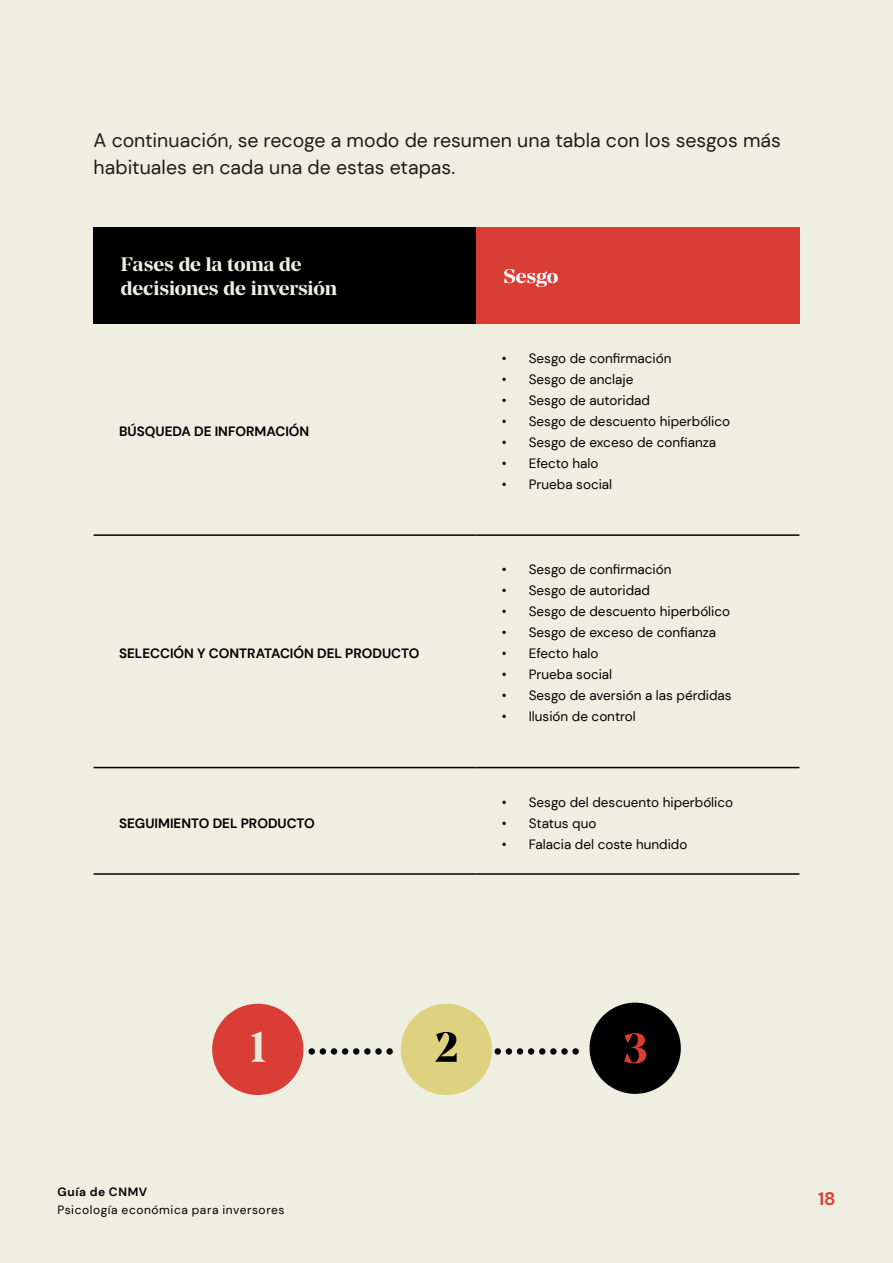
<style>
.page{position:relative;width:893px;height:1263px;background:#efefe1}
.page>*{position:absolute;margin:0;border:0;box-sizing:border-box;transform-origin:0 0}
.t1{font:19.5px/27px "DM Sans";color:#1c1c1c}
.t2{font:700 19.5px/23.4px "Manier";letter-spacing:-.01em;color:#efefe1}
.t3{font:700 19.5px "Manier";letter-spacing:-.005em;color:#fff}
.t4{font:700 18px "DM Sans";color:#d83e36}
.t5{font:13.5px "DM Sans";color:#000}
.t6{font:700 13.5px "DM Sans";color:#000}
.t7{font:12px "DM Sans";letter-spacing:.045em;color:#000}
.t8{font:700 12px "DM Sans";letter-spacing:.055em;color:#000}
</style>
<div class="page">
<div style="left:94px;top:227px;width:382px;height:97px;background:#000"></div>
<div style="left:476px;top:227px;width:323px;height:97px;background:#d83e36"></div>
<hr style="left:94px;top:873px;width:382px;height:2px;background:#000">
<hr style="left:94px;top:767px;width:382px;height:1px;background:#000">
<hr style="left:94px;top:534px;width:382px;height:2px;background:#000">
<hr style="left:476px;top:873px;width:323px;height:2px;background:#000">
<hr style="left:476px;top:534px;width:323px;height:2px;background:#000">
<hr style="left:476px;top:767px;width:323px;height:1px;background:#000">
<svg style="left:309px;top:1048px;width:84px;height:7px"></svg>
<svg style="left:495px;top:1048px;width:84px;height:7px"></svg>
<div style="left:212px;top:1004px;width:91px;height:91px;background:#d93d36;border-radius:50%"></div>
<svg style="left:251px;top:1031px;width:14px;height:31px"></svg>
<div style="left:401px;top:1004px;width:91px;height:91px;background:#ded180;border-radius:50%"></div>
<svg style="left:435px;top:1032px;width:22px;height:30px"></svg>
<div style="left:590px;top:1002px;width:91px;height:92px;background:#000;border-radius:50%"></div>
<svg style="left:624px;top:1033px;width:22px;height:30px"></svg>
<h1 class="t1" style="left:94px;top:127px;width:689px">A continuación, se recoge a modo de resumen una tabla con los sesgos más habituales en cada una de estas etapas.</h1>
<h1 class="t2" style="left:121px;top:253px;width:218px">Fases de la toma de decisiones de inversión</h1>
<h1 class="t3" style="left:503px;top:265px;width:56px">Sesgo</h1>
<p class="t6" style="left:119px;top:423px;width:192px">BÚSQUEDA DE INFORMACIÓN</p>
<p class="t6" style="left:119px;top:645px;width:302px">SELECCIÓN Y CONTRATACIÓN DEL PRODUCTO</p>
<p class="t6" style="left:119px;top:814px;width:197px">SEGUIMIENTO DEL PRODUCTO</p>
<p class="t5" style="left:502px;top:349px;width:171px">• Sesgo de confirmación</p>
<p class="t5" style="left:502px;top:370px;width:133px">• Sesgo de anclaje</p>
<p class="t5" style="left:502px;top:392px;width:150px">• Sesgo de autoridad</p>
<p class="t5" style="left:502px;top:413px;width:230px">• Sesgo de descuento hiperbólico</p>
<p class="t5" style="left:502px;top:434px;width:216px">• Sesgo de exceso de confianza</p>
<p class="t5" style="left:502px;top:455px;width:98px">• Efecto halo</p>
<p class="t5" style="left:502px;top:476px;width:112px">• Prueba social</p>
<p class="t5" style="left:502px;top:561px;width:171px">• Sesgo de confirmación</p>
<p class="t5" style="left:502px;top:582px;width:150px">• Sesgo de autoridad</p>
<p class="t5" style="left:502px;top:603px;width:230px">• Sesgo de descuento hiperbólico</p>
<p class="t5" style="left:502px;top:624px;width:216px">• Sesgo de exceso de confianza</p>
<p class="t5" style="left:502px;top:645px;width:98px">• Efecto halo</p>
<p class="t5" style="left:502px;top:666px;width:112px">• Prueba social</p>
<p class="t5" style="left:502px;top:687px;width:231px">• Sesgo de aversión a las pérdidas</p>
<p class="t5" style="left:502px;top:708px;width:136px">• Ilusión de control</p>
<p class="t5" style="left:502px;top:793px;width:233px">• Sesgo del descuento hiperbólico</p>
<p class="t5" style="left:502px;top:814px;width:96px">• Status quo</p>
<p class="t5" style="left:502px;top:835px;width:187px">• Falacia del coste hundido</p>
<p class="t8" style="left:57px;top:1184px;width:91px">Guía de CNMV</p>
<p class="t7" style="left:57px;top:1202px;width:229px">Psicología económica para inversores</p>
<h2 class="t4" style="left:818px;top:1188px;width:19px">18</h2>
</div>
